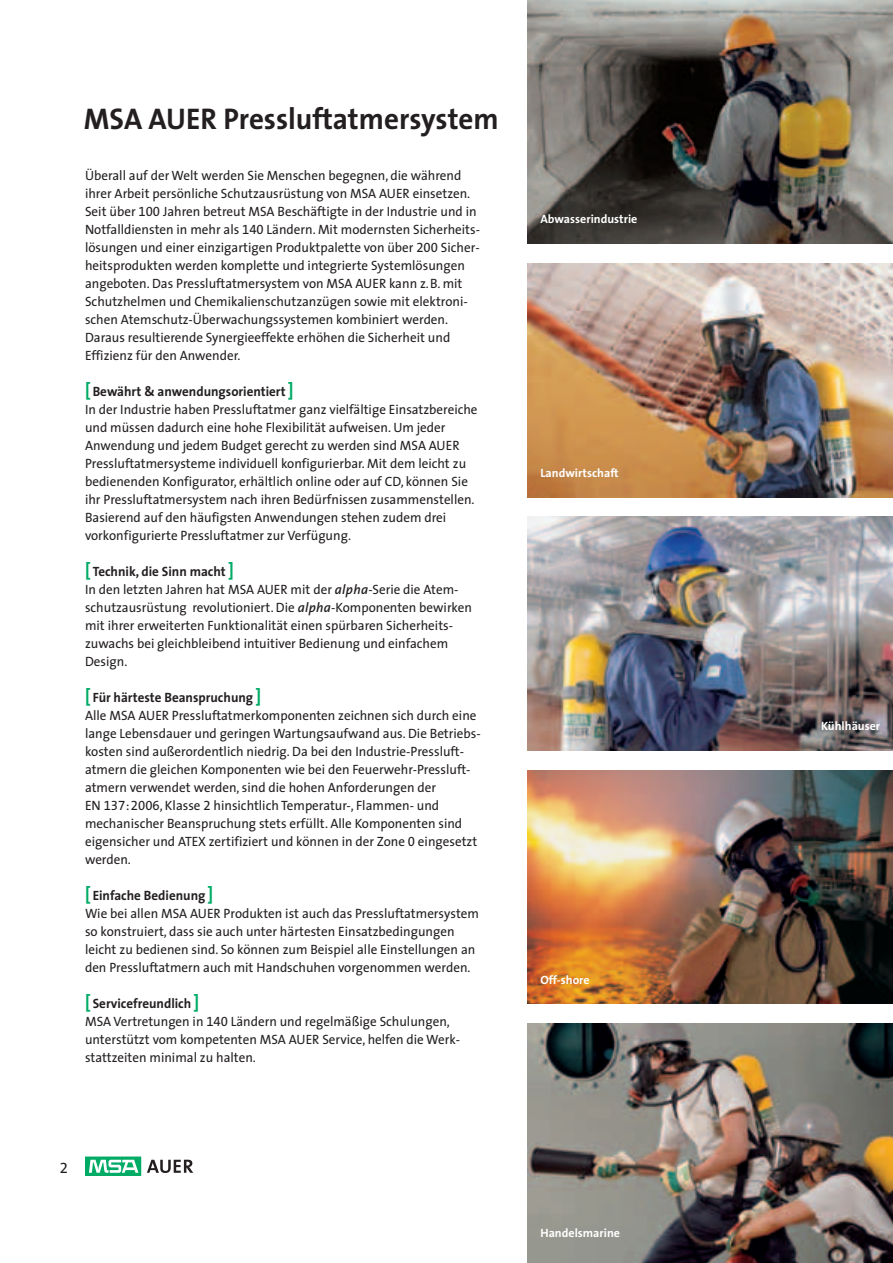
<style>
.page{position:relative;width:893px;height:1263px;background:#fff}
.page>*{position:absolute;margin:0;border:0;box-sizing:border-box;transform-origin:0 0}
.t1{font:700 30px "The Sans Spezial";color:#231f20}
.t2{font:15px "The Sans Spezial";color:#231f20}
.t3{font:13.5px/18px "The Sans Spezial";color:#231f20}
.t4{font:700 12px "The Sans Spezial";color:#fff}
.s1{font-weight:700;font-size:18px;color:#00ab66}
.s2{font-weight:700}
.s3{font-family:"The Sans";font-weight:600;font-style:italic}
</style>
<div class="page">
<img style="left:528px;top:516px;width:364px;height:234px">
<img style="left:528px;top:770px;width:364px;height:234px">
<img style="left:528px;top:1024px;width:364px;height:239px">
<img style="left:528px;top:0;width:364px;height:243px">
<img style="left:528px;top:263px;width:364px;height:234px">
<svg style="left:147px;top:1160px;width:46px;height:13px"></svg>
<svg style="left:87px;top:1159px;width:52px;height:14px"></svg>
<div style="left:85px;top:1157px;width:56px;height:18px;border:1px solid #00ab66"></div>
<svg style="left:89px;top:1160px;width:49px;height:13px"></svg>
<h1 class="t1" style="left:84px;top:107px;width:416px">MSA AUER Pressluftatmersystem</h1>
<p class="t3" style="left:85px;top:168px;width:396px">Überall auf der Welt werden Sie Menschen begegnen, die während ihrer Arbeit persönliche Schutzausrüstung von MSA AUER einsetzen.<br>Seit über 100 Jahren betreut MSA Beschäftigte in der Industrie und in Notfalldiensten in mehr als 140 Ländern. Mit modernsten Sicherheits - lösungen und einer einzigartigen Produktpalette von über 200 Sicher&shy;heitsprodukten werden komplette und integrierte Systemlösungen angeboten. Das Pressluftatmersystem von MSA AUER kann z. B. mit Schutzhelmen und Chemikalienschutzanzügen sowie mit elektroni - schen Atemschutz-Überwachungssystemen kombiniert werden.<br>Daraus resultierende Synergieeffekte erhöhen die Sicherheit und Effizienz für den Anwender.</p>
<p class="t3" style="left:85px;top:384px;width:394px"><span class="s1">[</span> <span class="s2">Bewährt &amp; anwendungsorientiert</span> <span class="s1">]<br></span>In der Industrie haben Pressluftatmer ganz vielfältige Einsatzbereiche und müssen dadurch eine hohe Flexibilität aufweisen. Um jeder Anwendung und jedem Budget gerecht zu werden sind MSA AUER Pressluftatmersysteme individuell konfigurierbar. Mit dem leicht zu bedienenden Konfigurator, erhältlich online oder auf CD, können Sie ihr Pressluftatmersystem nach ihren Bedürfnissen zusammenstellen.<br>Basierend auf den häufigsten Anwendungen stehen zudem drei vorkonfigurierte Pressluftatmer zur Verfügung.</p>
<p class="t3" style="left:85px;top:564px;width:388px"><span class="s1">[</span> <span class="s2">Technik, die Sinn macht</span> <span class="s1">]<br></span>In den letzten Jahren hat MSA AUER mit der <span class="s3">alpha</span>-Serie die Atem&shy;schutzausrüstung revolutioniert. Die <span class="s3">alpha</span>-Komponenten bewirken mit ihrer erweiterten Funktionalität einen spürbaren Sicherheits - zuwachs bei gleichbleibend intuitiver Bedienung und einfachem Design.</p>
<p class="t3" style="left:85px;top:690px;width:397px"><span class="s1">[</span> <span class="s2">Für härteste Beanspruchung</span> <span class="s1">]<br></span>Alle MSA AUER Pressluftatmerkomponenten zeichnen sich durch eine lange Lebensdauer und geringen Wartungsaufwand aus. Die Betriebs - kosten sind außerordentlich niedrig. Da bei den Industrie-Pressluft - atmern die gleichen Komponenten wie bei den Feuerwehr-Pressluft - atmern verwendet werden, sind die hohen Anforderungen der<br>EN 137:2006, Klasse 2 hinsichtlich Temperatur-, Flammen- und mechanischer Beanspruchung stets erfüllt. Alle Komponenten sind eigensicher und ATEX zertifiziert und können in der Zone 0 eingesetzt werden.</p>
<p class="t3" style="left:85px;top:888px;width:395px"><span class="s1">[</span> <span class="s2">Einfache Bedienung</span> <span class="s1">]<br></span>Wie bei allen MSA AUER Produkten ist auch das Pressluftatmersystem so konstruiert, dass sie auch unter härtesten Einsatzbedingungen leicht zu bedienen sind. So können zum Beispiel alle Einstellungen an den Pressluftatmern auch mit Handschuhen vorgenommen werden.</p>
<p class="t3" style="left:85px;top:996px;width:377px"><span class="s1">[</span> <span class="s2">Servicefreundlich</span> <span class="s1">]<br></span>MSA Vertretungen in 140 Ländern und regelmäßige Schulungen, unterstützt vom kompetenten MSA AUER Service, helfen die Werk&shy;stattzeiten minimal zu halten.</p>
<p class="t2" style="left:60px;top:1162px;width:10px">2</p>
<p class="t4" style="left:540px;top:215px;width:98px">Abwasserindustrie</p>
<p class="t4" style="left:540px;top:468px;width:80px">Landwirtschaft</p>
<p class="t4" style="left:540px;top:975px;width:51px">Off-shore</p>
<p class="t4" style="left:540px;top:1229px;width:81px">Handelsmarine</p>
<p class="t4" style="left:821px;top:722px;width:61px">Kühlhäuser</p>
</div>
